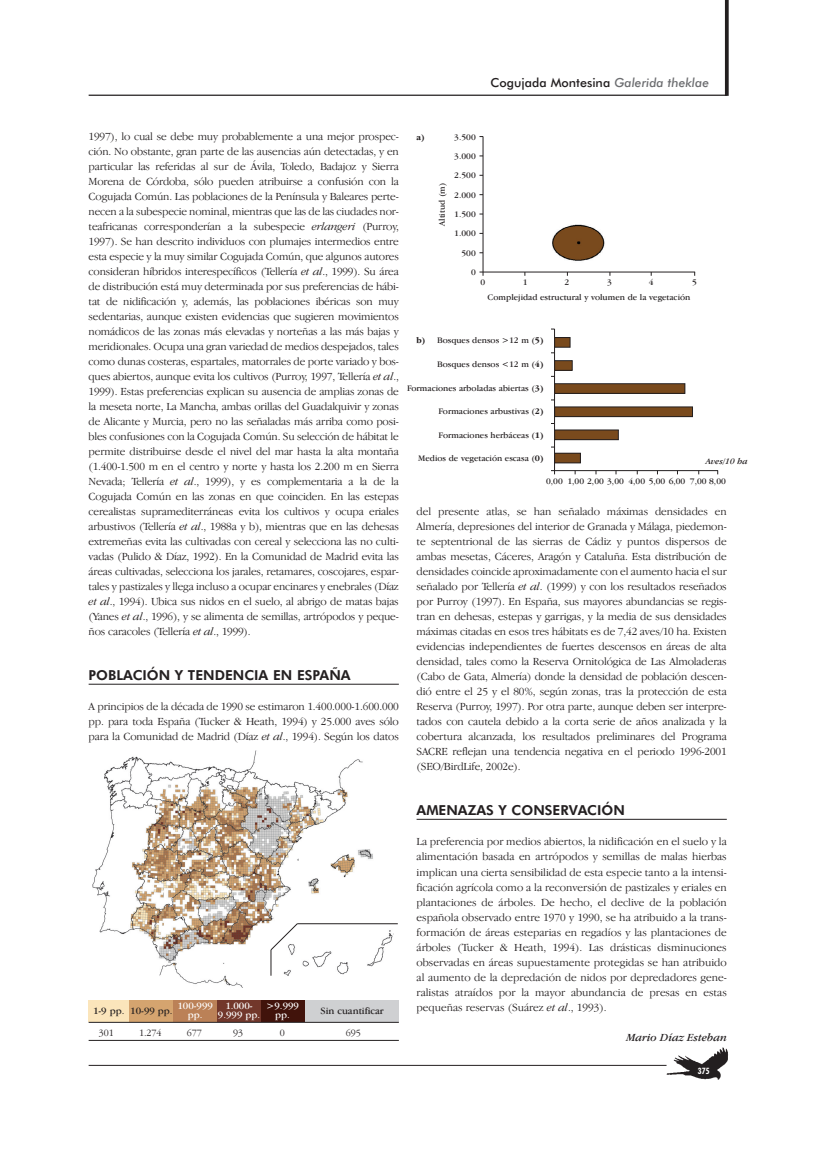
<style>
.page{position:relative;width:819px;height:1156px;background:#fff}
.page>*{position:absolute;margin:0;border:0;box-sizing:border-box;transform-origin:0 0}
.t1{font:800 13.75px "Futura BT";color:#231f20}
.t2{font:500 12.5px "Futura BT";color:#231f20}
.t3{font:300 11.25px/15px "Garamond IT Cby BT";letter-spacing:-.01em;color:#231f20;text-align:justify}
.t4{font:italic 11.25px "Garamond IT Cby BT";color:#231f20}
.t5{font:10px/8.8px "Garamond IT Cby BT";color:#fff;text-align:center}
.t6{font:10px "Garamond IT Cby BT";color:#231f20}
.t7{font:300 10px "Garamond IT Cby BT";color:#231f20}
.t8{font:8.75px "Garamond IT Cby BT";color:#231f20}
.t9{font:italic 8.75px "Garamond IT Cby BT";color:#231f20}
.t10{font:700 8.75px "Garamond IT Cby BT";color:#231f20}
.t11{font:700 condensed 8.75px "Futura BT";color:#fff}
.s1{font-style:italic;color:#6c6d70}
.s2{font-style:italic}
.s3{font-weight:700}
</style>
<div class="page">
<div style="left:89px;top:1000px;width:310px;height:22px;background:#cfd0d2"></div>
<div style="left:89px;top:1000px;width:215px;height:22px;background:#41130b"></div>
<div style="left:89px;top:1000px;width:171px;height:22px;background:#72372b"></div>
<div style="left:89px;top:1000px;width:127px;height:22px;background:#bb8157"></div>
<div style="left:89px;top:1000px;width:84px;height:22px;background:#d5a46f"></div>
<div style="left:89px;top:1000px;width:40px;height:22px;background:#fbe5bb"></div>
<hr style="left:89px;top:1021px;width:310px;height:1px;background:#231f20">
<hr style="left:89px;top:1039px;width:310px;height:1px;background:#231f20">
<img style="left:92px;top:750px;width:301px;height:237px">
<svg style="left:270px;top:922px;width:28px;height:53px"></svg>
<hr style="left:297px;top:923px;width:101px;height:1px;background:#231f20">
<hr style="left:89px;top:1064px;width:577px;height:1px;background:#231f20">
<img style="left:663px;top:1047px;width:65px;height:33px">
<hr style="left:89px;top:683px;width:310px;height:1px;background:#231f20">
<hr style="left:416px;top:818px;width:310px;height:1px;background:#231f20">
<hr style="left:725px;top:0;width:3px;height:96px;background:#231f20">
<hr style="left:89px;top:95px;width:637px;height:1px;background:#231f20">
<img style="left:552px;top:224px;width:53px;height:28px">
<hr style="left:551px;top:470px;width:167px;height:1px;background:#231f20">
<hr style="left:554px;top:329px;width:1px;height:145px;background:#231f20">
<svg style="left:479px;top:252px;width:216px;height:211px"></svg>
<hr style="left:482px;top:136px;width:1px;height:140px;background:#231f20">
<p class="t2" style="left:490px;top:78px;width:220px">Cogujada Montesina <span class="s1">Galerida theklae</span></p>
<p class="t3" style="left:89px;top:130px;width:312px">1997), lo cual se debe muy probablemente a una mejor prospec&shy;ción. No obstante, gran parte de las ausencias aún detectadas, y en particular las referidas al sur de Ávila, Toledo, Badajoz y Sierra Morena de Córdoba, sólo pueden atribuirse a confusión con la Cogujada Común. Las poblaciones de la Península y Baleares perte&shy;necen a la subespecie nominal, mientras que las de las ciudades nor&shy;teafricanas corresponderían a la subespecie <span class="s2">erlangeri</span> (Purroy, 1997). Se han descrito individuos con plumajes intermedios entre esta especie y la muy similar Cogujada Común, que algunos autores consideran híbridos interespecíficos (Tellería <span class="s2">et al</span>., 1999). Su área de distribución está muy determinada por sus preferencias de hábi&shy;tat de nidificación y, además, las poblaciones ibéricas son muy sedentarias, aunque existen evidencias que sugieren movimientos nomádicos de las zonas más elevadas y norteñas a las más bajas y meridionales. Ocupa una gran variedad de medios despejados, tales como dunas costeras, espartales, matorrales de porte variado y bos&shy;ques abiertos, aunque evita los cultivos (Purroy, 1997, Tellería <span class="s2">et al</span>., 1999). Estas preferencias explican su ausencia de amplias zonas de la meseta norte, La Mancha, ambas orillas del Guadalquivir y zonas de Alicante y Murcia, pero no las señaladas más arriba como posi&shy;bles confusiones con la Cogujada Común. Su selección de hábitat le permite distribuirse desde el nivel del mar hasta la alta montaña (1.400-1.500 m en el centro y norte y hasta los 2.200 m en Sierra Nevada; Tellería <span class="s2">et al</span>., 1999), y es complementaria a la de la Cogujada Común en las zonas en que coinciden. En las estepas cerealistas supramediterráneas evita los cultivos y ocupa eriales arbustivos (Tellería <span class="s2">et al</span>., 1988a y b), mientras que en las dehesas extremeñas evita las cultivadas con cereal y selecciona las no culti&shy;vadas (Pulido &amp; Díaz, 1992). En la Comunidad de Madrid evita las áreas cultivadas, selecciona los jarales, retamares, coscojares, espar&shy;tales y pastizales y llega incluso a ocupar encinares y enebrales (Díaz <span class="s2">et al</span>., 1994). Ubica sus nidos en el suelo, al abrigo de matas bajas (Yanes <span class="s2">et al</span>., 1996), y se alimenta de semillas, artrópodos y peque&shy;ños caracoles (Tellería <span class="s2">et al</span>., 1999).</p>
<p class="t1" style="left:89px;top:669px;width:263px">POBLACIÓN Y TENDENCIA EN ESPAÑA</p>
<p class="t3" style="left:89px;top:700px;width:312px">A principios de la década de 1990 se estimaron 1.400.000-1.600.000 pp. para toda España (Tucker &amp; Heath, 1994) y 25.000 aves sólo para la Comunidad de Madrid (Díaz <span class="s2">et al</span>., 1994). Según los datos</p>
<p class="t10" style="left:416px;top:133px;width:10px">a)</p>
<p class="t8" style="left:454px;top:133px;width:23px">3.500</p>
<p class="t8" style="left:454px;top:153px;width:23px">3.000</p>
<p class="t8" style="left:454px;top:172px;width:23px">2.500</p>
<p class="t8" style="left:438px;top:226px;width:44px;rotate:-90deg">Altitud (m)</p>
<p class="t8" style="left:454px;top:191px;width:23px">2.000</p>
<p class="t8" style="left:454px;top:211px;width:23px">1.500</p>
<p class="t8" style="left:454px;top:230px;width:23px">1.000</p>
<p class="t8" style="left:461px;top:249px;width:16px">500</p>
<p class="t8" style="left:471px;top:269px;width:6px">0</p>
<p class="t8" style="left:564px;top:279px;width:6px">2</p>
<p class="t8" style="left:607px;top:279px;width:6px">3</p>
<p class="t8" style="left:648px;top:279px;width:6px">4</p>
<p class="t8" style="left:692px;top:279px;width:6px">5</p>
<p class="t8" style="left:480px;top:279px;width:6px">0</p>
<p class="t8" style="left:522px;top:279px;width:6px">1</p>
<p class="t8" style="left:487px;top:294px;width:204px">Complejidad estructural y volumen de la vegetación</p>
<p class="t10" style="left:416px;top:336px;width:10px">b)</p>
<p class="t8" style="left:437px;top:337px;width:108px">Bosques densos &gt;12 m (<span class="s3">5)</span></p>
<p class="t8" style="left:437px;top:361px;width:108px">Bosques densos &lt;12 m (<span class="s3">4)</span></p>
<p class="t8" style="left:407px;top:384px;width:138px">Formaciones arboladas abiertas (<span class="s3">3)</span></p>
<p class="t8" style="left:438px;top:408px;width:107px">Formaciones arbustivas (<span class="s3">2)</span></p>
<p class="t8" style="left:438px;top:431px;width:106px">Formaciones herbáceas (<span class="s3">1)</span></p>
<p class="t8" style="left:418px;top:455px;width:127px">Medios de vegetación escasa (<span class="s3">0)</span></p>
<p class="t9" style="left:705px;top:457px;width:43px">Aves/10 ha</p>
<p class="t8" style="left:546px;top:477px;width:181px">0,00 1,00 2,00 3,00 4,00 5,00 6,00 7,00 8,00</p>
<p class="t3" style="left:416px;top:505px;width:312px">del presente atlas, se han señalado máximas densidades en Almería, depresiones del interior de Granada y Málaga, piedemon&shy;te septentrional de las sierras de Cádiz y puntos dispersos de ambas mesetas, Cáceres, Aragón y Cataluña. Esta distribución de densidades coincide aproximadamente con el aumento hacia el sur señalado por Tellería <span class="s2">et al</span>. (1999) y con los resultados reseñados por Purroy (1997). En España, sus mayores abundancias se regis&shy;tran en dehesas, estepas y garrigas, y la media de sus densidades máximas citadas en esos tres hábitats es de 7,42 aves/10 ha. Existen evidencias independientes de fuertes descensos en áreas de alta densidad, tales como la Reserva Ornitológica de Las Almoladeras (Cabo de Gata, Almería) donde la densidad de población descen&shy;dió entre el 25 y el 80%, según zonas, tras la protección de esta Reserva (Purroy, 1997). Por otra parte, aunque deben ser interpre&shy;tados con cautela debido a la corta serie de años analizada y la cobertura alcanzada, los resultados preliminares del Programa SACRE reflejan una tendencia negativa en el periodo 1996-2001 (SEO/BirdLife, 2002e).</p>
<p class="t1" style="left:416px;top:804px;width:210px">AMENAZAS Y CONSERVACIÓN</p>
<p class="t3" style="left:416px;top:835px;width:312px">La preferencia por medios abiertos, la nidificación en el suelo y la alimentación basada en artrópodos y semillas de malas hierbas implican una cierta sensibilidad de esta especie tanto a la intensi&shy;ficación agrícola como a la reconversión de pastizales y eriales en plantaciones de árboles. De hecho, el declive de la población española observado entre 1970 y 1990, se ha atribuido a la trans&shy;formación de áreas esteparias en regadíos y las plantaciones de árboles (Tucker &amp; Heath, 1994). Las drásticas disminuciones observadas en áreas supuestamente protegidas se han atribuido al aumento de la depredación de nidos por depredadores gene&shy;ralistas atraídos por la mayor abundancia de presas en estas pequeñas reservas (Suárez <span class="s2">et al</span>., 1993).</p>
<p class="t4" style="left:626px;top:1032px;width:102px">Mario Díaz Esteban</p>
<p class="t6" style="left:93px;top:1006px;width:81px">1-9 pp. 10-99 pp.</p>
<p class="t5" style="left:177px;top:1002px;width:37px">100-999 pp.</p>
<p class="t5" style="left:218px;top:1002px;width:44px">1.000-<br>9.999 pp.</p>
<p class="t5" style="left:266px;top:1002px;width:34px">&gt;9.999 pp.</p>
<p class="t6" style="left:320px;top:1006px;width:65px">Sin cuantificar</p>
<p class="t7" style="left:99px;top:1028px;width:17px">301</p>
<p class="t7" style="left:139px;top:1028px;width:24px">1.274</p>
<p class="t7" style="left:187px;top:1028px;width:17px">677</p>
<p class="t7" style="left:233px;top:1028px;width:12px">93</p>
<p class="t7" style="left:280px;top:1028px;width:7px">0</p>
<p class="t7" style="left:346px;top:1028px;width:17px">695</p>
<p class="t11" style="left:698px;top:1066px;width:13px">375</p>
</div>
